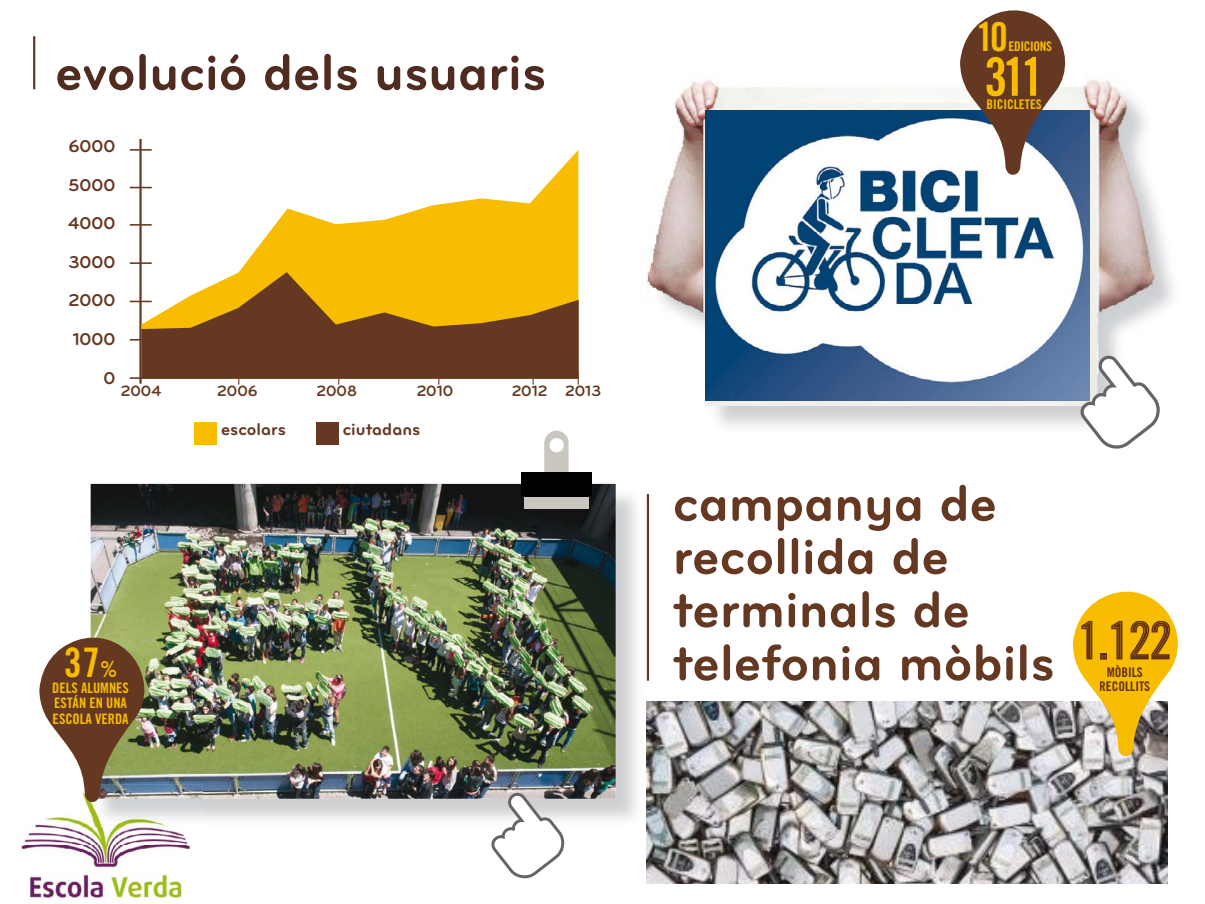
<style>
.page{position:relative;width:1205px;height:904px;background:#fff}
.page>*{position:absolute;margin:0;border:0;box-sizing:border-box;transform-origin:0 0}
.t1{font:53.12px/53.1px "Bryant Pro Bold Alt No 1";color:#653822}
.t2{font:53.12px "Bryant Pro Bold Alt No 1";color:#502c20}
.t3{font:53.12px "Trade Gothic Bold Cond Twenty";color:#f8bd00}
.t4{font:40.75px "Trade Gothic Bold Cond Twenty";color:#f8bd00}
.t5{font:39.88px "Trade Gothic Bold Cond Twenty";color:#f8bd00}
.t6{font:17.75px/38.5px "Bryant Pro Bold Alt No 2";color:#653822;text-align:right}
.t7{font:15.5px "Bryant Pro Bold Alt No 2";letter-spacing:-.005em;color:#653822}
.t8{font:14.38px/15.5px "Trade Gothic Bold Cond Twenty";color:#f8bd00}
.t9{font:13.25px/13.2px "Trade Gothic Bold Cond Twenty";color:#632f16;text-align:center}
.t10{font:13.25px "Trade Gothic Bold Cond Twenty";color:#f8bd00}
.t11{font:13.25px "Trade Gothic Bold Cond Twenty";letter-spacing:-.025em;color:#f8bd00}
.s1{font-size:22.12px}
</style>
<div class="page">
<img style="left:647px;top:79px;width:530px;height:326px">
<img style="left:705px;top:110px;width:385px;height:290px">
<hr style="left:130px;top:149px;width:22px;height:2px;background:#653822">
<hr style="left:130px;top:224px;width:22px;height:2px;background:#653822">
<hr style="left:139px;top:139px;width:3px;height:244px;background:#653822">
<hr style="left:130px;top:262px;width:22px;height:2px;background:#653822">
<hr style="left:130px;top:377px;width:448px;height:2px;background:#653822">
<svg style="left:142px;top:150px;width:436px;height:122px"></svg>
<svg style="left:141px;top:272px;width:438px;height:107px;background:#9e6f21"></svg>
<div style="left:194px;top:422px;width:23px;height:22px;background:#f8bd00"></div>
<div style="left:316px;top:422px;width:23px;height:22px;background:#653822"></div>
<img style="left:647px;top:702px;width:521px;height:181px">
<svg style="left:1073px;top:591px;width:105px;height:165px"></svg>
<div style="left:1107px;top:665px;width:36px;height:12px;background:#f8bd00"></div>
<div style="left:1100px;top:681px;width:50px;height:9px;background:#f8bd00"></div>
<svg style="left:960px;top:10px;width:109px;height:165px"></svg>
<hr style="left:33px;top:36px;width:2px;height:53px;background:#653822">
<hr style="left:647px;top:494px;width:2px;height:186px;background:#653822">
<img style="left:203px;top:494px;width:433px;height:326px">
<img style="left:91px;top:484px;width:525px;height:314px">
<img style="left:21px;top:802px;width:170px;height:98px">
<img style="left:94px;top:798px;width:109px;height:28px">
<img style="left:149px;top:784px;width:54px;height:14px">
<svg style="left:39px;top:633px;width:110px;height:169px"></svg>
<svg style="left:544px;top:431px;width:25px;height:41px"></svg>
<div style="left:524px;top:484px;width:65px;height:25px;background:#c8c6bf"></div>
<div style="left:521px;top:472px;width:71px;height:24px;background:#000"></div>
<svg style="left:489px;top:791px;width:77px;height:88px"></svg>
<svg style="left:1078px;top:353px;width:84px;height:96px"></svg>
<p class="t2" style="left:55px;top:44px;width:492px">evolució dels usuaris</p>
<p class="t6" style="left:68px;top:128px;width:49px">6000<br>5000<br>4000<br>3000<br>2000<br>1000<br>0</p>
<p class="t7" style="left:121px;top:383px;width:42px">2004</p>
<p class="t7" style="left:217px;top:383px;width:42px">2006</p>
<p class="t7" style="left:316px;top:383px;width:42px">2008</p>
<p class="t7" style="left:417px;top:383px;width:38px">2010</p>
<p class="t7" style="left:512px;top:383px;width:91px">2012 2013</p>
<p class="t6" style="left:221px;top:410px;width:66px">escolars</p>
<p class="t6" style="left:343px;top:410px;width:79px">ciutadans</p>
<p class="t4" style="left:64px;top:638px;width:55px">37<span class="s1">%</span></p>
<p class="t8" style="left:52px;top:680px;width:78px">DELS ALUMNES<br>ESTÁN EN UNA<br>ESCOLA VERDA</p>
<p class="t5" style="left:976px;top:13px;width:33px">10</p>
<p class="t11" style="left:1008px;top:39px;width:45px">EDICIONS</p>
<p class="t3" style="left:984px;top:45px;width:62px">311</p>
<p class="t10" style="left:986px;top:96px;width:57px">BICICLETES</p>
<p class="t1" style="left:673px;top:478px;width:501px">campanya de recollida de terminals de telefonia mòbils <sup>1.122</sup></p>
<p class="t9" style="left:1099px;top:666px;width:52px">MÒBILS<br>RECOLLITS</p>
</div>
